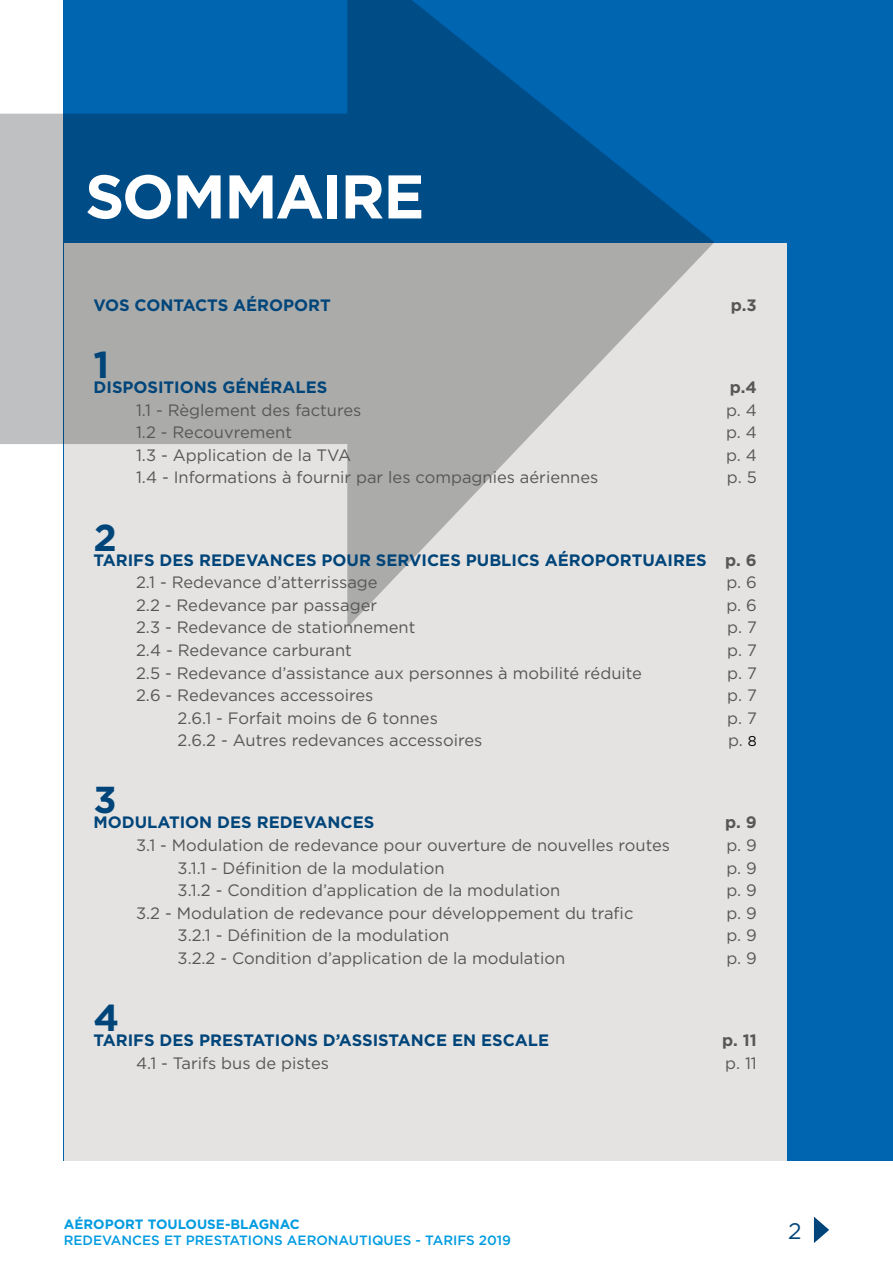
<style>
.page{position:relative;width:893px;height:1263px;background:#fff}
.page>*{position:absolute;margin:0;border:0;box-sizing:border-box;transform-origin:0 0}
.t1{font:700 61.5px "Gotham";letter-spacing:-.03em;color:#fff}
.t2{font:700 37.5px "Gotham";color:#00457a}
.t3{font:22.5px "Gotham";color:#00457a}
.t4{font:16.5px "Gotham";color:#575756}
.t5{font:700 16.5px/22.5px "Gotham";color:#00457a}
.t6{font:700 16.5px "Gotham";color:#575756}
.t7{font:500 13.5px "Gotham";color:#009be0}
.t8{font:700 13.5px "Gotham";color:#009be0}
.s1{color:#575756}
.s2{font-weight:400;color:#575756}
.s3{font-size:14.25px;color:#000}
</style>
<div class="page">
<div style="left:64px;top:0;width:829px;height:1161px;background:#0065b1"></div>
<div style="left:64px;top:243px;width:723px;height:918px;background:#e5e3e1"></div>
<svg style="left:0;top:0;width:714px;height:628px"></svg>
<svg style="left:814px;top:1216px;width:15px;height:27px"></svg>
<h1 class="t1" style="left:85px;top:161px;width:341px">SOMMAIRE</h1>
<p class="t5" style="left:94px;top:293px;width:239px">VOS CONTACTS AÉROPORT</p>
<p class="t6" style="left:731px;top:296px;width:27px">p.3</p>
<h2 class="t2" style="left:94px;top:343px;width:17px">1</h2>
<p class="t5" style="left:94px;top:376px;width:235px">DISPOSITIONS GÉNÉRALES</p>
<p class="t6" style="left:730px;top:378px;width:29px">p.4</p>
<p class="t4" style="left:136px;top:399px;width:227px">1.1 - Règlement des factures</p>
<p class="t4" style="left:726px;top:399px;width:32px">p. 4</p>
<p class="t4" style="left:136px;top:422px;width:158px">1.2 - Recouvrement</p>
<p class="t4" style="left:726px;top:422px;width:32px">p. 4</p>
<p class="t4" style="left:136px;top:445px;width:216px">1.3 - Application de la TVA</p>
<p class="t4" style="left:726px;top:445px;width:32px">p. 4</p>
<p class="t4" style="left:136px;top:467px;width:464px">1.4 - Informations à fournir par les compagnies aériennes</p>
<p class="t4" style="left:727px;top:467px;width:31px">p. 5</p>
<h2 class="t2" style="left:94px;top:516px;width:25px">2</h2>
<p class="t5" style="left:136px;top:548px;width:622px;text-indent:-43px">TARIFS DES REDEVANCES POUR SERVICES PUBLICS AÉROPORTUAIRES <span class="s1">p. 6<br></span><span class="s2">2.1 - Redevance d’atterrissage</span></p>
<p class="t4" style="left:726px;top:572px;width:32px">p. 6</p>
<p class="t4" style="left:136px;top:595px;width:243px">2.2 - Redevance par passager</p>
<p class="t4" style="left:726px;top:595px;width:32px">p. 6</p>
<p class="t4" style="left:136px;top:617px;width:281px">2.3 - Redevance de stationnement</p>
<p class="t4" style="left:727px;top:617px;width:31px">p. 7</p>
<p class="t4" style="left:136px;top:640px;width:217px">2.4 - Redevance carburant</p>
<p class="t4" style="left:727px;top:640px;width:31px">p. 7</p>
<p class="t4" style="left:136px;top:662px;width:507px">2.5 - Redevance d’assistance aux personnes à mobilité réduite</p>
<p class="t4" style="left:727px;top:662px;width:31px">p. 7</p>
<p class="t4" style="left:136px;top:685px;width:239px">2.6 - Redevances accessoires</p>
<p class="t4" style="left:727px;top:685px;width:31px">p. 7</p>
<p class="t4" style="left:178px;top:707px;width:262px">2.6.1 - Forfait moins de 6 tonnes</p>
<p class="t4" style="left:727px;top:707px;width:31px">p. 7</p>
<p class="t4" style="left:178px;top:730px;width:306px">2.6.2 - Autres redevances accessoires</p>
<p class="t4" style="left:728px;top:730px;width:30px">p. <span class="s3">8</span></p>
<h2 class="t2" style="left:94px;top:778px;width:25px">3</h2>
<p class="t5" style="left:94px;top:811px;width:282px">MODULATION DES REDEVANCES</p>
<p class="t6" style="left:725px;top:813px;width:33px">p. 9</p>
<p class="t4" style="left:136px;top:834px;width:536px">3.1 - Modulation de redevance pour ouverture de nouvelles routes</p>
<p class="t4" style="left:726px;top:834px;width:32px">p. 9</p>
<p class="t4" style="left:178px;top:857px;width:268px">3.1.1 - Définition de la modulation</p>
<p class="t4" style="left:726px;top:857px;width:32px">p. 9</p>
<p class="t4" style="left:178px;top:879px;width:384px">3.1.2 - Condition d’application de la modulation</p>
<p class="t4" style="left:726px;top:879px;width:32px">p. 9</p>
<p class="t4" style="left:136px;top:902px;width:499px">3.2 - Modulation de redevance pour développement du trafic</p>
<p class="t4" style="left:726px;top:902px;width:32px">p. 9</p>
<p class="t4" style="left:178px;top:924px;width:273px">3.2.1 - Définition de la modulation</p>
<p class="t4" style="left:726px;top:924px;width:32px">p. 9</p>
<p class="t4" style="left:178px;top:947px;width:389px">3.2.2 - Condition d’application de la modulation</p>
<p class="t4" style="left:726px;top:947px;width:32px">p. 9</p>
<h2 class="t2" style="left:94px;top:996px;width:27px">4</h2>
<p class="t5" style="left:94px;top:1028px;width:457px">TARIFS DES PRESTATIONS D’ASSISTANCE EN ESCALE</p>
<p class="t6" style="left:722px;top:1031px;width:36px">p. 11</p>
<p class="t4" style="left:136px;top:1052px;width:194px">4.1 - Tarifs bus de pistes</p>
<p class="t4" style="left:725px;top:1052px;width:33px">p. 11</p>
<p class="t8" style="left:64px;top:1216px;width:238px">AÉROPORT TOULOUSE-BLAGNAC</p>
<p class="t7" style="left:64px;top:1232px;width:449px">REDEVANCES ET PRESTATIONS AERONAUTIQUES - TARIFS 2019</p>
<h3 class="t3" style="left:788px;top:1216px;width:15px">2</h3>
</div>
